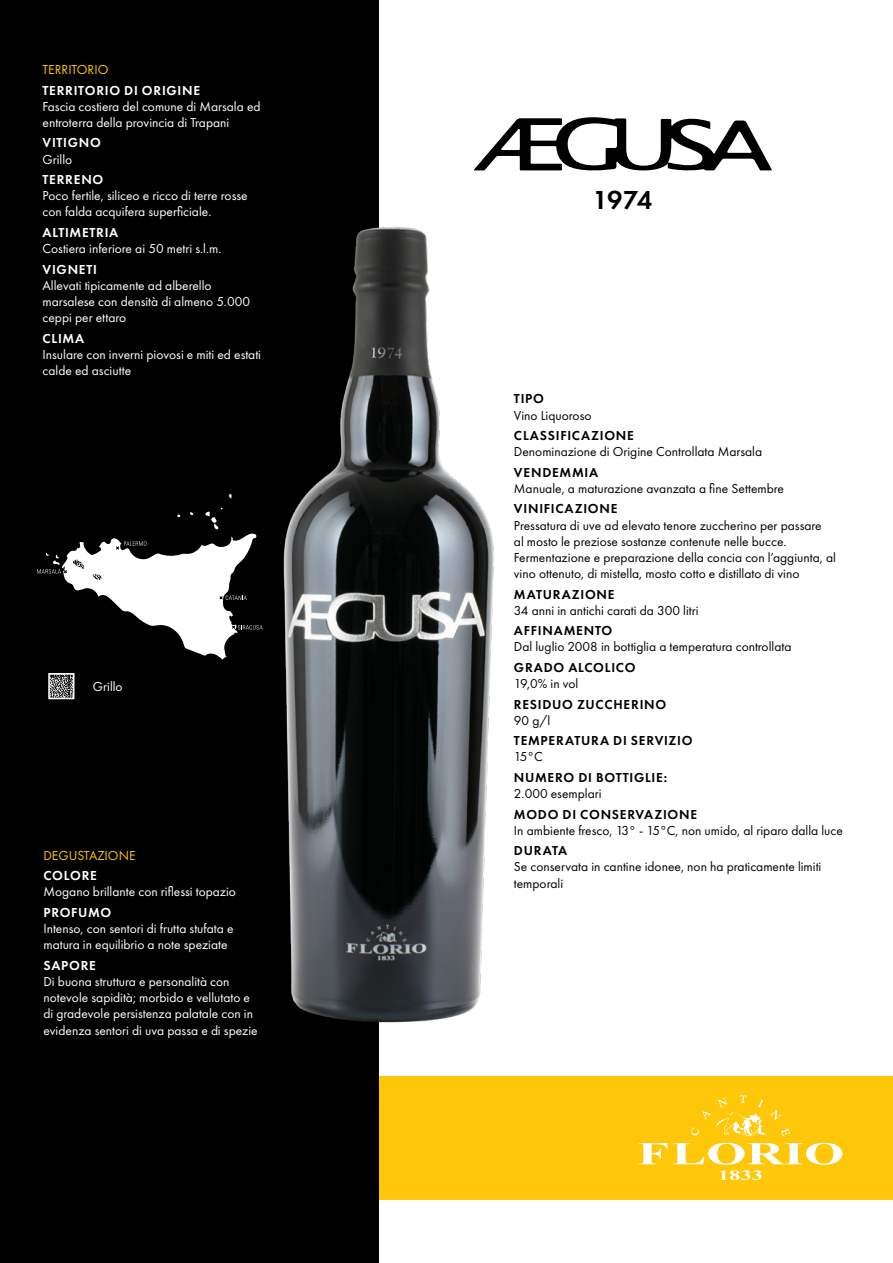
<style>
.page{position:relative;width:893px;height:1263px;background:#fff}
.page>*{position:absolute;margin:0;border:0;box-sizing:border-box;transform-origin:0 0}
.SCHEDE_TITOLI{font:600 27px "Futura PT";color:#000}
.SCHEDE_INFO{font:13.5px/16.2px "Futura PT";color:#fff}
.SCHEDE_INFO-2{font:13.5px/16.2px "Futura PT";color:#000}
.SCHEDE_TITOLI-2{font:600 13.5px "Futura PT";letter-spacing:.055em;color:#000}
.SCHEDE_TITOLI-3{font:600 13.5px "Futura PT";letter-spacing:.055em;color:#fff}
.SCHEDE_INFO-3{font:13.5px "Futura PT";color:#ffc709}
</style>
<div class="page">
<div style="left:0;top:0;width:379px;height:1263px;background:#000"></div>
<div style="left:379px;top:1076px;width:514px;height:123px;background:#ffc709"></div>
<svg style="left:638px;top:1143px;width:29px;height:21px"></svg>
<svg style="left:673px;top:1143px;width:169px;height:37px"></svg>
<svg style="left:691px;top:1095px;width:99px;height:41px"></svg>
<svg style="left:51px;top:676px;width:20px;height:20px"></svg>
<div style="left:48px;top:673px;width:26px;height:26px;border:2px solid #fff"></div>
<svg style="left:37px;top:507px;width:226px;height:153px"></svg>
<svg style="left:474px;top:117px;width:298px;height:54px"></svg>
<img style="left:283px;top:227px;width:211px;height:796px">
<p class="SCHEDE_INFO-3" style="left:43px;top:62px;width:67px">TERRITORIO</p>
<p class="SCHEDE_TITOLI-3" style="left:43px;top:82px;width:159px">TERRITORIO DI ORIGINE</p>
<p class="SCHEDE_INFO" style="left:43px;top:98px;width:220px">Fascia costiera del comune di Marsala ed entroterra della provincia di Trapani</p>
<p class="SCHEDE_TITOLI-3" style="left:43px;top:134px;width:60px">VITIGNO</p>
<p class="SCHEDE_INFO" style="left:43px;top:151px;width:31px">Grillo</p>
<p class="SCHEDE_TITOLI-3" style="left:43px;top:171px;width:62px">TERRENO</p>
<p class="SCHEDE_INFO" style="left:43px;top:188px;width:207px">Poco fertile, siliceo e ricco di terre rosse con falda acquifera superficiale.</p>
<p class="SCHEDE_TITOLI-3" style="left:43px;top:224px;width:77px">ALTIMETRIA</p>
<p class="SCHEDE_INFO" style="left:43px;top:240px;width:180px">Costiera inferiore ai 50 metri s.l.m.</p>
<p class="SCHEDE_TITOLI-3" style="left:43px;top:261px;width:56px">VIGNETI</p>
<p class="SCHEDE_INFO" style="left:43px;top:277px;width:209px">Allevati tipicamente ad alberello marsalese con densità di almeno 5.000 ceppi per ettaro</p>
<p class="SCHEDE_TITOLI-3" style="left:43px;top:330px;width:43px">CLIMA</p>
<p class="SCHEDE_INFO" style="left:43px;top:346px;width:220px">Insulare con inverni piovosi e miti ed estati calde ed asciutte</p>
<p class="SCHEDE_INFO" style="left:93px;top:679px;width:31px">Grillo</p>
<p class="SCHEDE_INFO-3" style="left:43px;top:847px;width:94px">DEGUSTAZIONE</p>
<p class="SCHEDE_TITOLI-3" style="left:43px;top:867px;width:55px">COLORE</p>
<p class="SCHEDE_INFO" style="left:43px;top:884px;width:194px">Mogano brillante con riflessi topazio</p>
<p class="SCHEDE_TITOLI-3" style="left:43px;top:904px;width:69px">PROFUMO</p>
<p class="SCHEDE_INFO" style="left:43px;top:920px;width:192px">Intenso, con sentori di frutta stufata e matura in equilibrio a note speziate</p>
<p class="SCHEDE_TITOLI-3" style="left:43px;top:957px;width:54px">SAPORE</p>
<p class="SCHEDE_INFO" style="left:43px;top:973px;width:216px">Di buona struttura e personalità con notevole sapidità; morbido e vellutato e di gradevole persistenza palatale con in evidenza sentori di uva passa e di spezie</p>
<p class="SCHEDE_TITOLI" style="left:593px;top:184px;width:61px">1974</p>
<p class="SCHEDE_TITOLI-2" style="left:514px;top:390px;width:32px">TIPO</p>
<p class="SCHEDE_INFO-2" style="left:514px;top:407px;width:79px">Vino Liquoroso</p>
<p class="SCHEDE_TITOLI-2" style="left:514px;top:427px;width:121px">CLASSIFICAZIONE</p>
<p class="SCHEDE_INFO-2" style="left:514px;top:443px;width:250px">Denominazione di Origine Controllata Marsala</p>
<p class="SCHEDE_TITOLI-2" style="left:514px;top:464px;width:86px">VENDEMMIA</p>
<p class="SCHEDE_INFO-2" style="left:514px;top:480px;width:272px">Manuale, a maturazione avanzata a fine Settembre</p>
<p class="SCHEDE_TITOLI-2" style="left:514px;top:500px;width:105px">VINIFICAZIONE</p>
<p class="SCHEDE_INFO-2" style="left:514px;top:517px;width:323px">Pressatura di uve ad elevato tenore zuccherino per passare<br>al mosto le preziose sostanze contenute nelle bucce.<br>Fermentazione e preparazione della concia con l’aggiunta, al vino ottenuto, di mistella, mosto cotto e distillato di vino</p>
<p class="SCHEDE_TITOLI-2" style="left:514px;top:586px;width:102px">MATURAZIONE</p>
<p class="SCHEDE_INFO-2" style="left:514px;top:602px;width:186px">34 anni in antichi carati da 300 litri</p>
<p class="SCHEDE_TITOLI-2" style="left:514px;top:622px;width:100px">AFFINAMENTO</p>
<p class="SCHEDE_INFO-2" style="left:514px;top:639px;width:279px">Dal luglio 2008 in bottiglia a temperatura controllata</p>
<p class="SCHEDE_TITOLI-2" style="left:514px;top:659px;width:123px">GRADO ALCOLICO</p>
<p class="SCHEDE_INFO-2" style="left:514px;top:675px;width:66px">19,0% in vol</p>
<p class="SCHEDE_TITOLI-2" style="left:514px;top:696px;width:154px">RESIDUO ZUCCHERINO</p>
<p class="SCHEDE_INFO-2" style="left:514px;top:712px;width:38px">90 g/l</p>
<p class="SCHEDE_TITOLI-2" style="left:514px;top:732px;width:180px">TEMPERATURA DI SERVIZIO</p>
<p class="SCHEDE_INFO-2" style="left:514px;top:749px;width:31px">15°C</p>
<p class="SCHEDE_TITOLI-2" style="left:514px;top:769px;width:155px">NUMERO DI BOTTIGLIE:</p>
<p class="SCHEDE_INFO-2" style="left:514px;top:785px;width:89px">2.000 esemplari</p>
<p class="SCHEDE_TITOLI-2" style="left:514px;top:805px;width:185px">MODO DI CONSERVAZIONE</p>
<p class="SCHEDE_INFO-2" style="left:514px;top:822px;width:330px">In ambiente fresco, 13° - 15°C, non umido, al riparo dalla luce</p>
<p class="SCHEDE_TITOLI-2" style="left:514px;top:842px;width:55px">DURATA</p>
<p class="SCHEDE_INFO-2" style="left:514px;top:859px;width:309px">Se conservata in cantine idonee, non ha praticamente limiti temporali</p>
</div>
